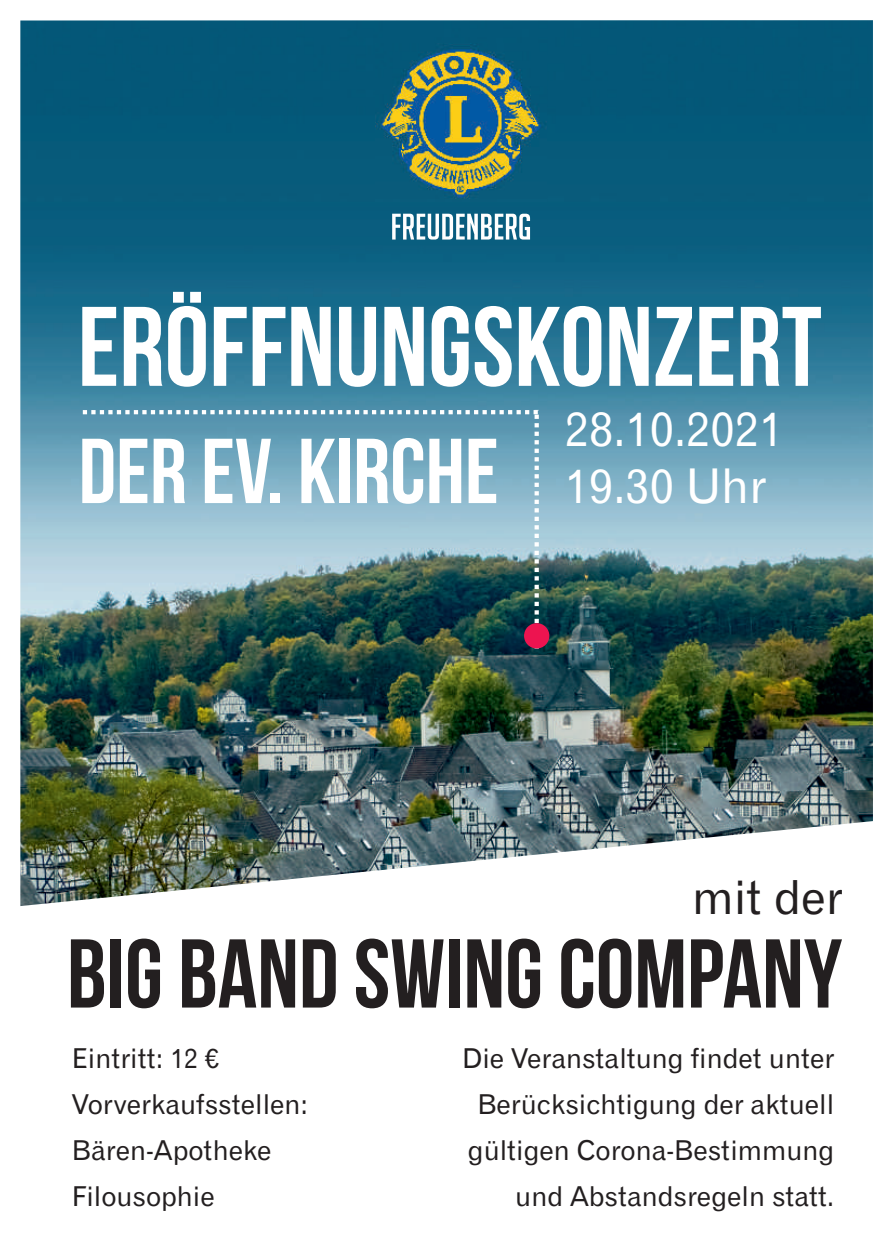
<style>
.page{position:relative;width:893px;height:1259px;background:#fff}
.page>*{position:absolute;margin:0;border:0;box-sizing:border-box;transform-origin:0 0}
.t1{font:112.8px "Bebas Neue";color:#fff}
.t2{font:97.5px "Bebas Neue";color:#231f20}
.t3{font:91.8px "Bebas Neue";color:#fff}
.t4{font:47.7px/57.3px "Gothic 720 BT Roman B";color:#fff}
.t5{font:46.8px "Gothic 720 BT Roman B";color:#231f20}
.t6{font:27.3px/45.9px "Gothic 720 BT Roman B";color:#231f20;text-align:right}
</style>
<div class="page">
<img style="left:20px;top:20px;width:853px;height:799px">
<img style="left:376px;top:43px;width:170px;height:158px">
<svg style="left:392px;top:214px;width:138px;height:25px"></svg>
<img style="left:20px;top:819px;width:853px;height:87px">
<svg style="left:83px;top:410px;width:456px;height:238px;background:#7099a4"></svg>
<div style="left:524px;top:623px;width:25px;height:25px;background:#ed1450;border-radius:50%"></div>
<h1 class="t1" style="left:78px;top:301px;width:745px">ERÖFFNUNGSKONZERT</h1>
<h3 class="t3" style="left:79px;top:434px;width:422px">DER EV. KIRCHE</h3>
<h3 class="t4" style="left:565px;top:405px;width:220px">28.10.2021<br>19.30 Uhr</h3>
<h3 class="t5" style="left:692px;top:878px;width:152px">mit der</h3>
<h2 class="t2" style="left:67px;top:934px;width:777px">BIG BAND SWING COMPANY</h2>
<p class="t6" style="left:72px;top:1038px;width:238px;text-align:left">Eintritt: 12<br>Vorverkaufsstellen:<br>Bären-Apotheke<br>Filousophie</p>
<p class="t6" style="left:462px;top:1038px;width:373px">Die Veranstaltung findet unter<br>Berücksichtigung der aktuell gültigen Corona-Bestimmung und Abstandsregeln statt.</p>
</div>
